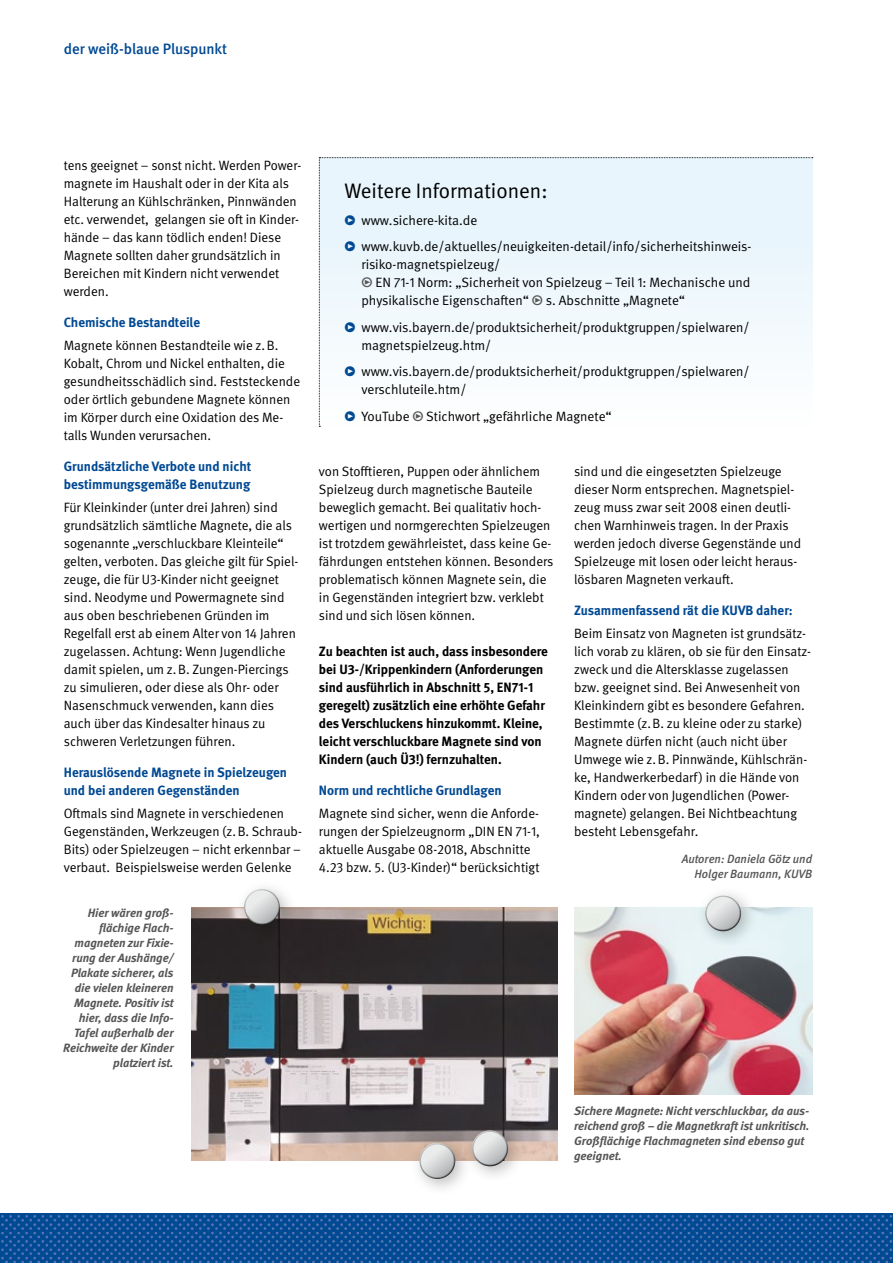
<style>
.page{position:relative;width:893px;height:1263px;background:#fff}
.page>*{position:absolute;margin:0;border:0;box-sizing:border-box;transform-origin:0 0}
.DGUV_Untertitel{font:21px "DGUV Meta";color:#000}
.t1{font:500 15px "DGUV Meta";color:#004993}
.DGUV_GS{font:13.5px/18px "DGUV Meta";color:#000}
.DGUV_GS-2{font:700 13.5px/18px "DGUV Meta";color:#000}
.DGUV_ZT{font:700 13.5px/18px "DGUV Meta";color:#004993}
.DGUV_BU{font:italic 700 12px/15px "DGUV Meta";color:#565656}
.DGUV_Autor{font:italic 500 12px/15px "DGUV Meta";color:#565656;text-align:right}
.s1{color:#004993}
.s2{color:#565656}
</style>
<div class="page">
<svg style="left:319px;top:157px;width:494px;height:270px"></svg>
<img style="left:0;top:1214px;width:893px;height:49px">
<img style="left:574px;top:907px;width:238px;height:188px">
<img style="left:191px;top:907px;width:366px;height:254px">
<div style="left:695px;top:886px;width:64px;height:63px;background:#000;opacity:.26"></div>
<div style="left:704px;top:893px;width:38px;height:29px;background:#fff;opacity:.75"></div>
<div style="left:705px;top:901px;width:38px;height:31px;background:#000;opacity:.75"></div>
<div style="left:234px;top:879px;width:64px;height:64px;background:#000;opacity:.26"></div>
<div style="left:243px;top:886px;width:38px;height:29px;background:#fff;opacity:.75"></div>
<div style="left:243px;top:895px;width:39px;height:30px;background:#000;opacity:.75"></div>
<div style="left:410px;top:1133px;width:63px;height:64px;background:#000;opacity:.26"></div>
<div style="left:418px;top:1140px;width:38px;height:29px;background:#fff;opacity:.75"></div>
<div style="left:419px;top:1149px;width:38px;height:30px;background:#000;opacity:.75"></div>
<div style="left:462px;top:1121px;width:64px;height:63px;background:#000;opacity:.26"></div>
<div style="left:471px;top:1128px;width:38px;height:29px;background:#fff;opacity:.75"></div>
<div style="left:472px;top:1136px;width:38px;height:31px;background:#000;opacity:.75"></div>
<p class="t1" style="left:64px;top:40px;width:165px">der weiß-blaue Pluspunkt</p>
<p class="DGUV_GS" style="left:64px;top:156px;width:239px">tens geeignet – sonst nicht. Werden Power&shy;magnete im Haushalt oder in der Kita als Halterung an Kühlschränken, Pinnwänden etc. verwendet, gelangen sie oft in Kinder&shy;hände – das kann tödlich enden! Diese Magnete sollten daher grundsätzlich in Bereichen mit Kindern nicht verwendet werden.</p>
<p class="DGUV_ZT" style="left:64px;top:314px;width:138px">Chemische Bestandteile</p>
<p class="DGUV_GS" style="left:64px;top:336px;width:238px">Magnete können Bestandteile wie z.B.<br>Kobalt, Chrom und Nickel enthalten, die gesundheitsschädlich sind. Feststeckende oder örtlich gebundene Magnete können im Körper durch eine Oxidation des Me&shy;talls Wunden verursachen.</p>
<p class="DGUV_ZT" style="left:64px;top:458px;width:189px">Grundsätzliche Verbote und nicht bestimmungsgemäße Benutzung</p>
<p class="DGUV_GS" style="left:64px;top:498px;width:236px">Für Kleinkinder (unter drei Jahren) sind grundsätzlich sämtliche Magnete, die als sogenannte „verschluckbare Kleinteile“ gelten, verboten. Das gleiche gilt für Spiel&shy;zeuge, die für U3-Kinder nicht geeignet sind. Neodyme und Powermagnete sind aus oben beschriebenen Gründen im Regelfall erst ab einem Alter von 14 Jahren zugelassen. Achtung: Wenn Jugendliche damit spielen, um z.B. Zungen-Piercings zu simulieren, oder diese als Ohr- oder Nasenschmuck verwenden, kann dies auch über das Kindesalter hinaus zu schweren Verletzungen führen.</p>
<p class="DGUV_ZT" style="left:64px;top:764px;width:225px">Herauslösende Magnete in Spielzeugen und bei anderen Gegenständen</p>
<p class="DGUV_GS" style="left:64px;top:804px;width:239px">Oftmals sind Magnete in verschiedenen Gegenständen, Werkzeugen (z.B. Schraub-Bits) oder Spielzeugen – nicht erkennbar – verbaut. Beispielsweise werden Gelenke</p>
<p class="DGUV_BU" style="left:63px;top:905px;width:112px;text-align:right">Hier wären groß&shy;flächige Flach&shy;magneten zur Fixie&shy;rung der Aushänge/<br>Plakate sicherer, als die vielen kleineren<br>Magnete. Positiv ist hier, dass die Info-<br>Tafel außerhalb der<br>Reichweite der Kinder platziert ist.</p>
<p class="DGUV_Untertitel" style="left:344px;top:179px;width:205px">Weitere Informationen:</p>
<p class="DGUV_GS" style="left:344px;top:211px;width:134px"><span class="s1">•</span> www.sichere-kita.de</p>
<p class="DGUV_GS" style="left:361px;top:238px;width:390px;text-indent:-17px"><span class="s1">•</span> www.kuvb.de/aktuelles/neuigkeiten-detail/info/sicherheitshinweis&shy;risiko-magnetspielzeug/</p>
<p class="DGUV_GS" style="left:361px;top:274px;width:390px"><span class="s2">•</span> EN 71-1 Norm: „Sicherheit von Spielzeug – Teil 1: Mechanische und physikalische Eigenschaften“ <span class="s2">•</span> s. Abschnitte „Magnete“</p>
<p class="DGUV_GS" style="left:361px;top:318px;width:390px;text-indent:-17px"><span class="s1">•</span> www.vis.bayern.de/produktsicherheit/produktgruppen/spielwaren/ magnetspielzeug.htm/</p>
<p class="DGUV_GS" style="left:361px;top:363px;width:390px;text-indent:-17px"><span class="s1">•</span> www.vis.bayern.de/produktsicherheit/produktgruppen/spielwaren/ verschluteile.htm/</p>
<p class="DGUV_GS" style="left:344px;top:407px;width:269px"><span class="s1">•</span> YouTube <span class="s2">•</span> Stichwort „gefährliche Magnete“</p>
<p class="DGUV_GS" style="left:319px;top:462px;width:236px">von Stofftieren, Puppen oder ähnlichem Spielzeug durch magnetische Bauteile beweglich gemacht. Bei qualitativ hoch&shy;wertigen und normgerechten Spielzeugen ist trotzdem gewährleistet, dass keine Ge&shy;fährdungen entstehen können. Besonders problematisch können Magnete sein, die in Gegenständen integriert bzw. verklebt sind und sich lösen können.</p>
<p class="DGUV_GS-2" style="left:319px;top:642px;width:231px">Zu beachten ist auch, dass insbesondere bei U3-/Krippenkindern (Anforderungen sind ausführlich in Abschnitt 5, EN71-1 geregelt) zusätzlich eine erhöhte Gefahr des Verschluckens hinzukommt. Kleine, leicht verschluckbare Magnete sind von Kindern (auch Ü3!) fernzuhalten.</p>
<p class="DGUV_ZT" style="left:319px;top:782px;width:184px">Norm und rechtliche Grundlagen</p>
<p class="DGUV_GS" style="left:319px;top:804px;width:222px">Magnete sind sicher, wenn die Anforde&shy;rungen der Spielzeugnorm „DIN EN 71-1, aktuelle Ausgabe 08-2018, Abschnitte 4.23 bzw. 5. (U3-Kinder)“ berücksichtigt</p>
<p class="DGUV_GS" style="left:574px;top:462px;width:229px">sind und die eingesetzten Spielzeuge dieser Norm entsprechen. Magnetspiel&shy;zeug muss zwar seit 2008 einen deutli&shy;chen Warnhinweis tragen. In der Praxis werden jedoch diverse Gegenstände und Spielzeuge mit losen oder leicht heraus&shy;lösbaren Magneten verkauft.</p>
<p class="DGUV_ZT" style="left:574px;top:602px;width:220px">Zusammenfassend rät die KUVB daher:</p>
<p class="DGUV_GS" style="left:574px;top:624px;width:239px">Beim Einsatz von Magneten ist grundsätz&shy;lich vorab zu klären, ob sie für den Einsatz&shy;zweck und die Altersklasse zugelassen bzw. geeignet sind. Bei Anwesenheit von Kleinkindern gibt es besondere Gefahren.<br>Bestimmte (z.B. zu kleine oder zu starke)<br>Magnete dürfen nicht (auch nicht über Umwege wie z.B. Pinnwände, Kühlschrän&shy;ke, Handwerkerbedarf) in die Hände von Kindern oder von Jugendlichen (Power&shy;magnete) gelangen. Bei Nichtbeachtung besteht Lebensgefahr.</p>
<p class="DGUV_Autor" style="left:682px;top:851px;width:132px">Autoren: Daniela Götz und<br>Holger Baumann, KUVB</p>
<p class="DGUV_BU" style="left:574px;top:1103px;width:237px">Sichere Magnete: Nicht verschluckbar, da aus&shy;reichend groß – die Magnetkraft ist unkritisch.<br>Großflächige Flachmagneten sind ebenso gut geeignet.</p>
</div>
